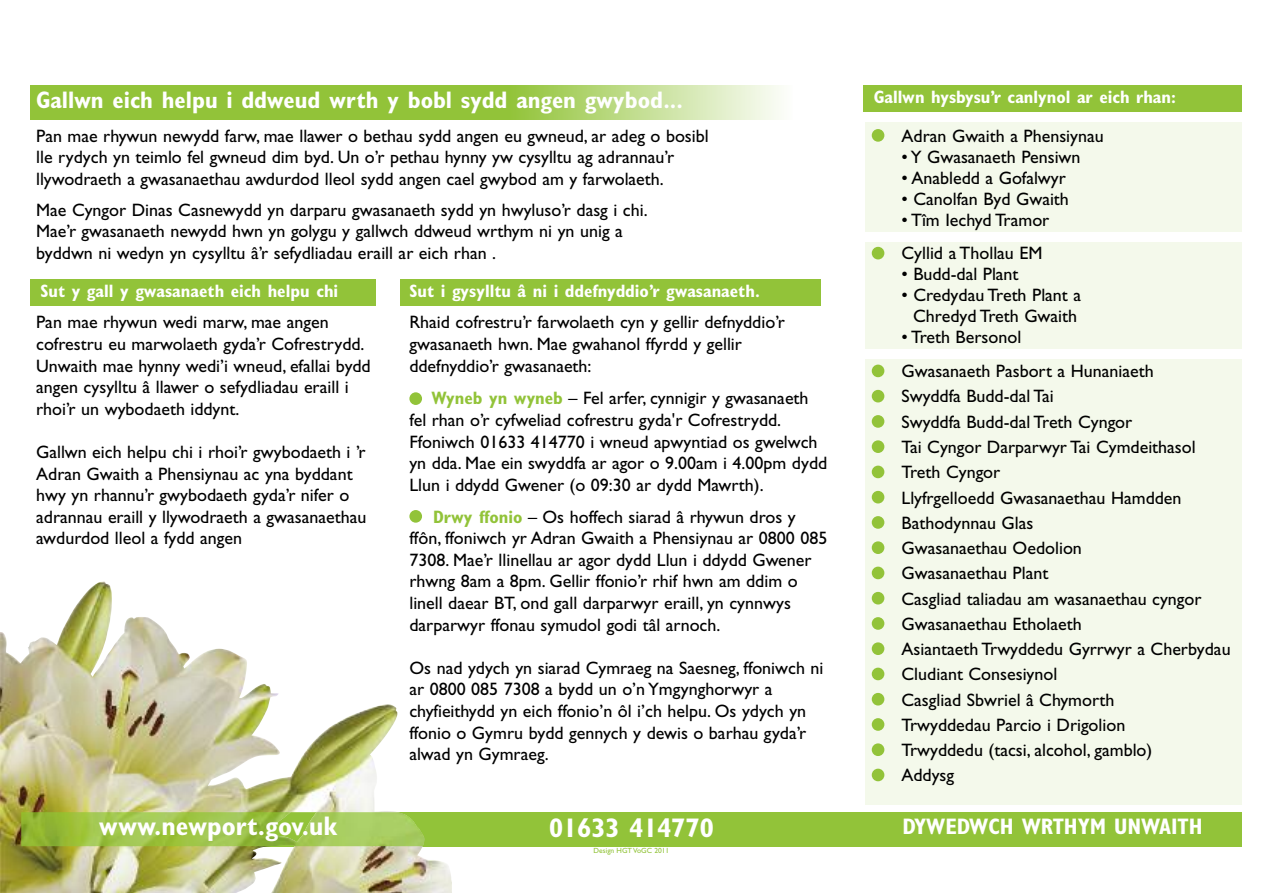
<style>
.page{position:relative;width:1263px;height:893px;background:#fff}
.page>*{position:absolute;margin:0;border:0;box-sizing:border-box;transform-origin:0 0}
.t1{font:700 condensed 27px "Gill Sans";color:#fff}
.t2{font:700 condensed 24px "Gill Sans";color:#fff}
.t3{font:700 condensed 22.5px "Gill Sans";letter-spacing:-.005em;color:#fff}
.t4{font:18px/21.6px "Gill Sans";color:#000}
.t5{font:700 condensed 18px "Gill Sans";color:#fff}
.t6{font:7.5px "Gill Sans";color:#92c339}
.s1{font-weight:700;font-stretch:condensed;color:#92c339}
</style>
<div class="page">
<div style="left:865px;top:122px;width:377px;height:110px;background:#f4f9eb"></div>
<div style="left:865px;top:242px;width:377px;height:107px;background:#f4f9eb"></div>
<div style="left:865px;top:359px;width:377px;height:445px;background:#f4f9eb"></div>
<div style="left:30px;top:85px;width:480px;height:34px;background:#92c339"></div>
<div style="left:400px;top:279px;width:421px;height:26px;background:#92c339"></div>
<div style="left:510px;top:85px;width:282px;height:34px;background:linear-gradient(to right,#92c439,#fdfefb)"></div>
<img style="left:0;top:581px;width:452px;height:312px">
<div style="left:424px;top:812px;width:818px;height:34px;background:#92c339"></div>
<img style="left:21px;top:812px;width:403px;height:34px">
<div style="left:872px;top:129px;width:12px;height:13px;background:#92c339;border-radius:50%"></div>
<div style="left:872px;top:247px;width:12px;height:12px;background:#92c339;border-radius:50%"></div>
<div style="left:872px;top:365px;width:12px;height:12px;background:#92c339;border-radius:50%"></div>
<div style="left:872px;top:390px;width:12px;height:12px;background:#92c339;border-radius:50%"></div>
<div style="left:872px;top:415px;width:12px;height:13px;background:#92c339;border-radius:50%"></div>
<div style="left:872px;top:440px;width:12px;height:13px;background:#92c339;border-radius:50%"></div>
<div style="left:872px;top:466px;width:12px;height:12px;background:#92c339;border-radius:50%"></div>
<div style="left:872px;top:491px;width:12px;height:12px;background:#92c339;border-radius:50%"></div>
<div style="left:872px;top:516px;width:12px;height:13px;background:#92c339;border-radius:50%"></div>
<div style="left:872px;top:541px;width:12px;height:13px;background:#92c339;border-radius:50%"></div>
<div style="left:872px;top:567px;width:12px;height:12px;background:#92c339;border-radius:50%"></div>
<div style="left:872px;top:592px;width:12px;height:12px;background:#92c339;border-radius:50%"></div>
<div style="left:872px;top:617px;width:12px;height:13px;background:#92c339;border-radius:50%"></div>
<div style="left:872px;top:642px;width:12px;height:13px;background:#92c339;border-radius:50%"></div>
<div style="left:872px;top:668px;width:12px;height:12px;background:#92c339;border-radius:50%"></div>
<div style="left:872px;top:693px;width:12px;height:12px;background:#92c339;border-radius:50%"></div>
<div style="left:872px;top:718px;width:12px;height:13px;background:#92c339;border-radius:50%"></div>
<div style="left:872px;top:743px;width:12px;height:13px;background:#92c339;border-radius:50%"></div>
<div style="left:872px;top:769px;width:12px;height:12px;background:#92c339;border-radius:50%"></div>
<div style="left:30px;top:279px;width:345px;height:26px;background:#92c339"></div>
<div style="left:863px;top:85px;width:379px;height:26px;background:#92c339"></div>
<div style="left:409px;top:510px;width:13px;height:13px;background:#92c339;border-radius:50%"></div>
<div style="left:409px;top:392px;width:13px;height:13px;background:#92c339;border-radius:50%"></div>
<h2 class="t2" style="left:36px;top:90px;width:648px">Gallwn eich helpu i ddweud wrth y bobl sydd angen gwybod...</h2>
<p class="t4" style="left:36px;top:127px;width:674px">Pan mae rhywun newydd farw, mae llawer o bethau sydd angen eu gwneud, ar adeg o bosibl lle rydych yn teimlo fel gwneud dim byd. Un o’r pethau hynny yw cysylltu ag adrannau’r llywodraeth a gwasanaethau awdurdod lleol sydd angen cael gwybod am y farwolaeth.</p>
<p class="t4" style="left:36px;top:201px;width:613px">Mae Cyngor Dinas Casnewydd yn darparu gwasanaeth sydd yn hwyluso’r dasg i chi.<br>Mae’r gwasanaeth newydd hwn yn golygu y gallwch ddweud wrthym ni yn unig a byddwn ni wedyn yn cysylltu â’r sefydliadau eraill ar eich rhan .</p>
<p class="t5" style="left:40px;top:284px;width:299px">Sut y gall y gwasanaeth eich helpu chi</p>
<p class="t5" style="left:409px;top:284px;width:352px">Sut i gysylltu â ni i ddefnyddio’r gwasanaeth.</p>
<p class="t4" style="left:36px;top:313px;width:336px">Pan mae rhywun wedi marw, mae angen cofrestru eu marwolaeth gyda’r Cofrestrydd.<br>Unwaith mae hynny wedi’i wneud, efallai bydd angen cysylltu â llawer o sefydliadau eraill i rhoi’r un wybodaeth iddynt.</p>
<p class="t4" style="left:36px;top:443px;width:332px">Gallwn eich helpu chi i rhoi’r gwybodaeth i ’r Adran Gwaith a Phensiynau ac yna byddant hwy yn rhannu’r gwybodaeth gyda’r nifer o adrannau eraill y llywodraeth a gwasanaethau awdurdod lleol a fydd angen</p>
<p class="t4" style="left:409px;top:313px;width:377px">Rhaid cofrestru’r farwolaeth cyn y gellir defnyddio’r gwasanaeth hwn. Mae gwahanol ffyrdd y gellir ddefnyddio’r gwasanaeth:</p>
<p class="t4" style="left:409px;top:389px;width:419px;text-indent:22px"><span class="s1">Wyneb yn wyneb</span> – Fel arfer, cynnigir y gwasanaeth fel rhan o’r cyfweliad cofrestru gyda'r Cofrestrydd.<br>Ffoniwch 01633 414770 i wneud apwyntiad os gwelwch yn dda. Mae ein swyddfa ar agor o 9.00am i 4.00pm dydd Llun i ddydd Gwener (o 09:30 ar dydd Mawrth).</p>
<p class="t4" style="left:409px;top:507px;width:419px;text-indent:24px"><span class="s1">Drwy ffonio</span> – Os hoffech siarad â rhywun dros y ffôn, ffoniwch yr Adran Gwaith a Phensiynau ar 0800 085<br>7308. Mae’r llinellau ar agor dydd Llun i ddydd Gwener rhwng 8am a 8pm. Gellir ffonio’r rhif hwn am ddim o linell daear BT, ond gall darparwyr eraill, yn cynnwys darparwyr ffonau symudol godi tâl arnoch.</p>
<p class="t4" style="left:409px;top:659px;width:416px">Os nad ydych yn siarad Cymraeg na Saesneg, ffoniwch ni ar 0800 085 7308 a bydd un o’n Ymgynghorwyr a chyfieithydd yn eich ffonio’n ôl i’ch helpu. Os ydych yn ffonio o Gymru bydd gennych y dewis o barhau gyda’r alwad yn Gymraeg.</p>
<h1 class="t1" style="left:99px;top:816px;width:240px">www.newport.gov.uk</h1>
<h1 class="t1" style="left:549px;top:818px;width:166px">01633 414770</h1>
<p class="t6" style="left:594px;top:847px;width:77px">Design HGT VoGC 2011</p>
<p class="t5" style="left:874px;top:90px;width:304px">Gallwn hysbysu’r canlynol ar eich rhan:</p>
<p class="t4" style="left:901px;top:127px;width:204px">Adran Gwaith a Phensiynau</p>
<p class="t4" style="left:901px;top:148px;width:181px">• Y Gwasanaeth Pensiwn</p>
<p class="t4" style="left:901px;top:169px;width:166px">• Anabledd a Gofalwyr</p>
<p class="t4" style="left:901px;top:190px;width:169px">• Canolfan Byd Gwaith</p>
<p class="t4" style="left:901px;top:204px;width:149px;line-height:33.8px">• Tîm Iechyd Tramor<br>Cyllid a Thollau EM</p>
<p class="t4" style="left:901px;top:265px;width:119px">• Budd-dal Plant</p>
<p class="t4" style="left:901px;top:287px;width:181px;line-height:21px;text-align:center">• Credydau Treth Plant a<br>Chredyd Treth Gwaith</p>
<p class="t4" style="left:901px;top:322px;width:254px;line-height:33.8px">• Treth Bersonol<br>Gwasanaeth Pasbort a Hunaniaeth</p>
<p class="t4" style="left:901px;top:385px;width:331px;line-height:25.2px">Swyddfa Budd-dal Tai<br>Swyddfa Budd-dal Treth Cyngor<br>Tai Cyngor Darparwyr Tai Cymdeithasol<br>Treth Cyngor<br>Llyfrgelloedd Gwasanaethau Hamdden<br>Bathodynnau Glas<br>Gwasanaethau Oedolion<br>Gwasanaethau Plant<br>Casgliad taliadau am wasanaethau cyngor<br>Gwasanaethau Etholaeth<br>Asiantaeth Trwyddedu Gyrrwyr a Cherbydau<br>Cludiant Consesiynol<br>Casgliad Sbwriel â Chymorth<br>Trwyddedau Parcio i Drigolion<br>Trwyddedu (tacsi, alcohol, gamblo)<br>Addysg</p>
<p class="t3" style="left:902px;top:818px;width:302px">DYWEDWCH WRTHYM UNWAITH</p>
</div>
